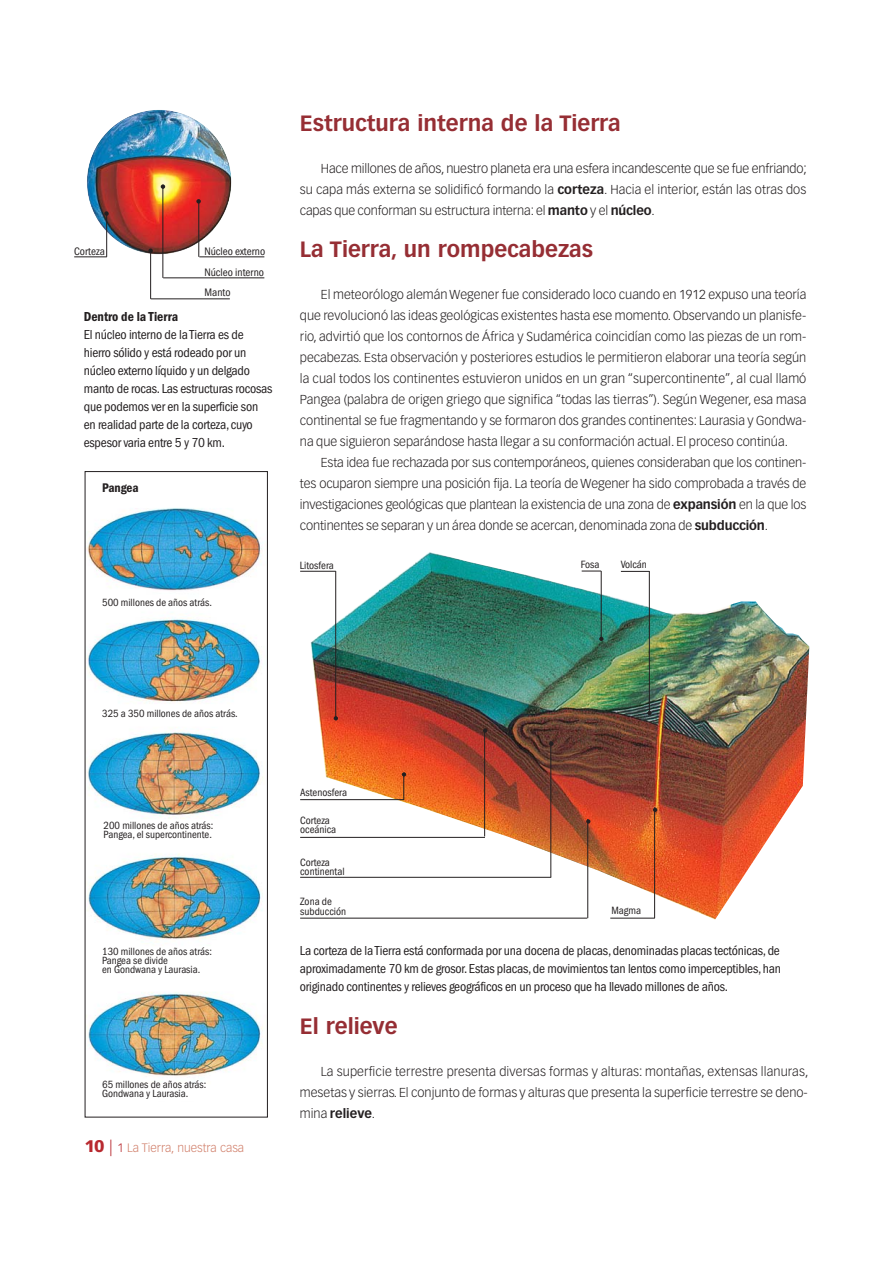
<style>
.page{position:relative;width:893px;height:1263px;background:#fff}
.page>*{position:absolute;margin:0;border:0;box-sizing:border-box;transform-origin:0 0}
.t1{font:700 21.75px "Vectora LT Std";color:#962e34}
.t2{font:condensed 13.5px/18px "ITC Franklin Gothic Std";letter-spacing:-.015em;color:#231f20;text-align:justify}
.t3{font:13.5px "ITC Franklin Gothic Std Dm Cd";color:#231f20}
.t4{font:13.05px "ITC Franklin Gothic Std Dm Cd";color:#231f20}
.t5{font:300 12.75px/21px "Vectora LT Std";color:#231f20;text-align:justify}
.t6{font:300 12px "Vectora LT Std";color:#d07d68}
.t7{font:condensed 11.25px "ITC Franklin Gothic Std";color:#231f20}
.t8{font:condensed 10.95px/9.4px "ITC Franklin Gothic Std";color:#231f20}
.t9{font:condensed 10.8px/9.3px "ITC Franklin Gothic Std";color:#231f20}
.s1{font-weight:700}
.s2{font-weight:900;font-size:16.5px;color:#b8292f}
.s3{font-size:16.5px;color:#b8292f}
.s4{color:#b8292f}
</style>
<div class="page">
<img style="left:87px;top:508px;width:176px;height:568px">
<div style="left:85px;top:471px;width:183px;height:646px;border:1px solid #231f20"></div>
<img style="left:87px;top:110px;width:144px;height:145px;border-radius:50%">
<hr style="left:106px;top:213px;width:1px;height:44px;background:#231f20">
<hr style="left:163px;top:185px;width:1px;height:93px;background:#231f20">
<hr style="left:198px;top:202px;width:1px;height:55px;background:#231f20">
<svg style="left:104px;top:211px;width:5px;height:5px"></svg>
<svg style="left:161px;top:184px;width:4px;height:5px"></svg>
<svg style="left:196px;top:199px;width:5px;height:5px"></svg>
<hr style="left:150px;top:250px;width:1px;height:49px;background:#231f20">
<svg style="left:148px;top:248px;width:5px;height:5px"></svg>
<hr style="left:151px;top:299px;width:79px;height:1px;background:#231f20">
<hr style="left:163px;top:278px;width:101px;height:1px;background:#231f20">
<hr style="left:199px;top:257px;width:65px;height:1px;background:#231f20">
<hr style="left:74px;top:257px;width:33px;height:1px;background:#231f20">
<img style="left:310px;top:552px;width:499px;height:368px">
<hr style="left:335px;top:571px;width:1px;height:147px;background:#231f20">
<hr style="left:300px;top:571px;width:36px;height:1px;background:#231f20">
<svg style="left:334px;top:716px;width:4px;height:5px"></svg>
<hr style="left:601px;top:571px;width:1px;height:68px;background:#231f20">
<svg style="left:582px;top:571px;width:19px;height:1px"></svg>
<svg style="left:599px;top:637px;width:4px;height:4px"></svg>
<hr style="left:649px;top:571px;width:1px;height:142px;background:#231f20">
<svg style="left:621px;top:571px;width:28px;height:1px"></svg>
<svg style="left:647px;top:711px;width:5px;height:4px"></svg>
<hr style="left:300px;top:799px;width:104px;height:1px;background:#231f20">
<svg style="left:402px;top:772px;width:4px;height:28px"></svg>
<hr style="left:484px;top:730px;width:1px;height:106px;background:#231f20">
<hr style="left:300px;top:837px;width:185px;height:1px;background:#231f20">
<svg style="left:483px;top:728px;width:4px;height:5px"></svg>
<hr style="left:550px;top:741px;width:1px;height:136px;background:#231f20">
<hr style="left:300px;top:877px;width:251px;height:1px;background:#231f20">
<hr style="left:300px;top:918px;width:287px;height:1px;background:#231f20">
<hr style="left:610px;top:918px;width:45px;height:1px;background:#231f20">
<svg style="left:549px;top:741px;width:4px;height:5px"></svg>
<hr style="left:587px;top:819px;width:1px;height:99px;background:#231f20">
<svg style="left:586px;top:819px;width:4px;height:5px"></svg>
<hr style="left:654px;top:807px;width:1px;height:111px;background:#231f20">
<svg style="left:653px;top:808px;width:4px;height:4px"></svg>
<p class="t7" style="left:74px;top:247px;width:32px">Corteza</p>
<p class="t7" style="left:204px;top:247px;width:62px">Núcleo externo</p>
<p class="t7" style="left:204px;top:268px;width:61px">Núcleo interno</p>
<p class="t7" style="left:204px;top:288px;width:28px">Manto</p>
<p class="t3" style="left:84px;top:311px;width:96px">Dentro de la Tierra</p>
<p class="t2" style="left:84px;top:326px;width:190px;text-align:left">El núcleo interno de la Tierra es de hierro sólido y está rodeado por un núcleo externo líquido y un delgado manto de rocas. Las estructuras rocosas que podemos ver en la superficie son en realidad parte de la corteza, cuyo espesor varia entre 5 y 70 km.</p>
<p class="t4" style="left:102px;top:483px;width:38px">Pangea</p>
<p class="t9" style="left:102px;top:598px;width:111px">500 millones de años atrás.</p>
<h1 class="t1" style="left:300px;top:114px;width:322px">Estructura interna de la Tierra</h1>
<p class="t5" style="left:300px;top:159px;width:508px;text-indent:21px">Hace millones de años, nuestro planeta era una esfera incandescente que se fue enfriando; su capa más externa se solidificó formando la <span class="s1">corteza</span>. Hacia el interior, están las otras dos capas que conforman su estructura interna: el <span class="s1">manto</span> y el <span class="s1">núcleo</span>.</p>
<h1 class="t1" style="left:300px;top:240px;width:295px">La Tierra, un rompecabezas</h1>
<p class="t5" style="left:300px;top:285px;width:508px;text-indent:21px">El meteorólogo alemán Wegener fue considerado loco cuando en 1912 expuso una teoría que revolucionó las ideas geológicas existentes hasta ese momento. Observando un planisfe&shy;rio, advirtió que los contornos de África y Sudamérica coincidían como las piezas de un rom&shy;pecabezas. Esta observación y posteriores estudios le permitieron elaborar una teoría según la cual todos los continentes estuvieron unidos en un gran “supercontinente”, al cual llamó Pangea (palabra de origen griego que significa “todas las tierras”). Según Wegener, esa masa continental se fue fragmentando y se formaron dos grandes continentes: Laurasia y Gondwa&shy;na que siguieron separándose hasta llegar a su conformación actual. El proceso continúa.</p>
<p class="t5" style="left:300px;top:453px;width:508px;text-indent:21px">Esta idea fue rechazada por sus contemporáneos, quienes consideraban que los continen&shy;tes ocuparon siempre una posición fija. La teoría de Wegener ha sido comprobada a través de investigaciones geológicas que plantean la existencia de una zona de <span class="s1">expansión</span> en la que los continentes se separan y un área donde se acercan, denominada zona de <span class="s1">subducción</span>.</p>
<p class="t8" style="left:300px;top:561px;width:35px">Litosfera</p>
<p class="t8" style="left:581px;top:560px;width:20px">Fosa</p>
<p class="t8" style="left:621px;top:561px;width:28px">Volcán</p>
<p class="t9" style="left:102px;top:709px;width:137px">325 a 350 millones de años atrás.</p>
<p class="t9" style="left:104px;top:822px;width:111px">200 millones de años atrás:<br>Pangea, el supercontinente.</p>
<p class="t9" style="left:102px;top:947px;width:111px">130 millones de años atrás:<br>Pangea se divide<br>en Gondwana y Laurasia.</p>
<p class="t9" style="left:102px;top:1080px;width:106px">65 millones de años atrás:<br>Gondwana y Laurasia.</p>
<p class="t6" style="left:85px;top:1143px;width:161px"><span class="s2">10</span> <span class="s3">|</span> <span class="s4">1</span> La Tierra, nuestra casa</p>
<p class="t8" style="left:300px;top:788px;width:48px">Astenosfera</p>
<p class="t8" style="left:300px;top:816px;width:38px">Corteza oceánica</p>
<p class="t8" style="left:300px;top:858px;width:46px">Corteza continental</p>
<p class="t8" style="left:300px;top:898px;width:48px">Zona de subducción</p>
<p class="t8" style="left:611px;top:907px;width:31px">Magma</p>
<p class="t2" style="left:300px;top:942px;width:483px">La corteza de la Tierra está conformada por una docena de placas, denominadas placas tectónicas, de aproximadamente 70 km de grosor. Estas placas, de movimientos tan lentos como imperceptibles, han originado continentes y relieves geográficos en un proceso que ha llevado millones de años.</p>
<h1 class="t1" style="left:300px;top:1017px;width:99px">El relieve</h1>
<p class="t5" style="left:300px;top:1062px;width:510px;text-indent:21px">La superficie terrestre presenta diversas formas y alturas: montañas, extensas llanuras, mesetas y sierras. El conjunto de formas y alturas que presenta la superficie terrestre se deno&shy;mina <span class="s1">relieve</span>.</p>
</div>
